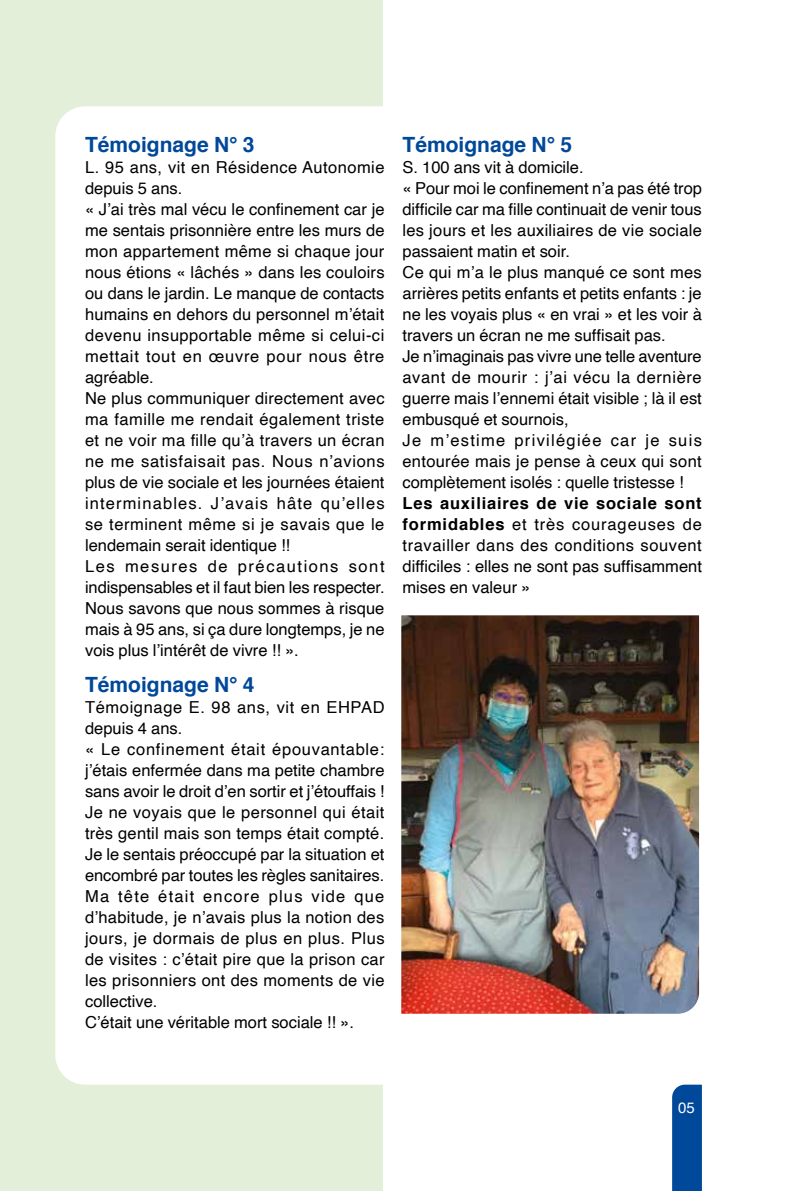
<style>
.page{position:relative;width:787px;height:1191px;background:#fff}
.page>*{position:absolute;margin:0;border:0;box-sizing:border-box;transform-origin:0 0}
.t1{font:700 21px "Helvetica";color:#00489a}
.t2{font:16.5px/21px "Helvetica";color:#000}
.t3{font:15px "Helvetica";color:#fff}
.s1{font-weight:700}
</style>
<div class="page">
<svg style="left:672px;top:1084px;width:30px;height:107px;background:#064c9c"></svg>
<div style="left:0;top:0;width:383px;height:1191px;background:#e4efda"></div>
<div style="left:55px;top:106px;width:437px;height:978px;background:#fff"></div>
<img style="left:401px;top:615px;width:298px;height:398px">
<p class="t1" style="left:85px;top:127px;width:171px">Témoignage N° 3</p>
<p class="t2" style="left:85px;top:157px;width:301px">L. 95 ans, vit en Résidence Autonomie depuis 5 ans.<br>« J’ai très mal vécu le confinement car je me sentais prisonnière entre les murs de mon appartement même si chaque jour nous étions « lâchés » dans les couloirs ou dans le jardin. Le manque de contacts humains en dehors du personnel m’était devenu insupportable même si celui-ci mettait tout en œuvre pour nous être agréable.<br>Ne plus communiquer directement avec ma famille me rendait également triste et ne voir ma fille qu’à travers un écran ne me satisfaisait pas. Nous n’avions plus de vie sociale et les journées étaient interminables. J’avais hâte qu’elles se terminent même si je savais que le lendemain serait identique !!<br>Les mesures de précautions sont indispensables et il faut bien les respecter.<br>Nous savons que nous sommes à risque mais à 95 ans, si ça dure longtemps, je ne vois plus l’intérêt de vivre !! ».</p>
<p class="t1" style="left:85px;top:667px;width:171px">Témoignage N° 4</p>
<p class="t2" style="left:85px;top:697px;width:301px">Témoignage E. 98 ans, vit en EHPAD depuis 4 ans.<br>« Le confinement était épouvantable: j’étais enfermée dans ma petite chambre sans avoir le droit d’en sortir et j’étouffais !<br>Je ne voyais que le personnel qui était très gentil mais son temps était compté.<br>Je le sentais préoccupé par la situation et encombré par toutes les règles sanitaires.<br>Ma tête était encore plus vide que d’habitude, je n’avais plus la notion des jours, je dormais de plus en plus. Plus de visites : c’était pire que la prison car les prisonniers ont des moments de vie collective.<br>C’était une véritable mort sociale !! ».</p>
<p class="t1" style="left:402px;top:127px;width:171px">Témoignage N° 5</p>
<p class="t2" style="left:402px;top:157px;width:301px">S. 100 ans vit à domicile.<br>« Pour moi le confinement n’a pas été trop difficile car ma fille continuait de venir tous les jours et les auxiliaires de vie sociale passaient matin et soir.<br>Ce qui m’a le plus manqué ce sont mes arrières petits enfants et petits enfants : je ne les voyais plus « en vrai » et les voir à travers un écran ne me suffisait pas.<br>Je n’imaginais pas vivre une telle aventure avant de mourir : j’ai vécu la dernière guerre mais l’ennemi était visible ; là il est embusqué et sournois,<br>Je m’estime privilégiée car je suis entourée mais je pense à ceux qui sont complètement isolés : quelle tristesse !</p>
<p class="t2" style="left:402px;top:493px;width:301px;text-align:justify"><span class="s1">Les auxiliaires de vie sociale sont formidables</span> et très courageuses de travailler dans des conditions souvent difficiles : elles ne sont pas suffisamment mises en valeur »</p>
<p class="t3" style="left:678px;top:1096px;width:18px">05</p>
</div>
